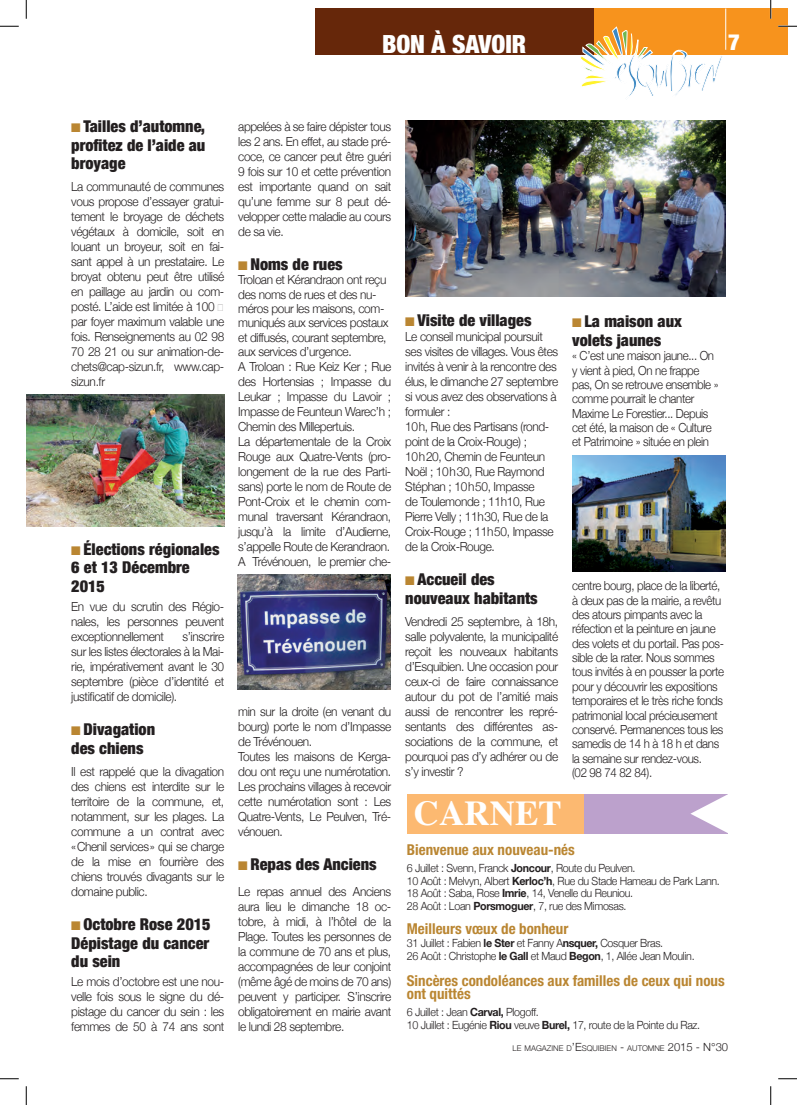
<style>
.page{position:relative;width:797px;height:1105px;background:#fff}
.page>*{position:absolute;margin:0;border:0;box-sizing:border-box;transform-origin:0 0}
.t1{font:700 35px "Times";color:#fff}
.t2{font:900 condensed 25px "Helvetica Neue";color:#fff}
.t3{font:900 condensed 22.5px "Helvetica Neue";color:#fff}
.t4{font:900 condensed 16.25px/18.8px "Helvetica Neue";color:#231f20}
.t5{font:700 condensed 15px/13.1px "Helvetica Neue";color:#ba8632}
.t6{font:300 12.5px/15px "Helvetica Neue";letter-spacing:-.03em;color:#231f20;text-align:justify;scale:.95 1}
.t7{font:300 12.5px/14.4px "Helvetica Neue";letter-spacing:-.03em;color:#231f20;scale:.92 1}
.t8{font:300 11.25px/13px "Helvetica Neue";letter-spacing:-.03em;color:#231f20;scale:.95 1}
.t9{font:300 7.88px "Helvetica Neue";color:#231f20}
.s1{color:#ba8632}
.s2{font-weight:700}
.s3{font-size:11.25px}
</style>
<div class="page">
<div style="left:593px;top:9px;width:195px;height:46px;background:#f7931d"></div>
<div style="left:315px;top:9px;width:278px;height:46px;background:#66270a"></div>
<div style="left:407px;top:794px;width:179px;height:39px;background:#fcb971"></div>
<div style="left:584px;top:794px;width:143px;height:39px;background:#bca1cc"></div>
<svg style="left:690px;top:794px;width:38px;height:39px"></svg>
<svg style="left:580px;top:27px;width:142px;height:69px"></svg>
<hr style="left:725px;top:9px;width:1px;height:41px;background:#fff">
<img style="left:26px;top:394px;width:198px;height:132px">
<img style="left:237px;top:574px;width:153px;height:115px">
<img style="left:405px;top:121px;width:320px;height:175px">
<img style="left:572px;top:456px;width:154px;height:115px">
<svg style="left:0;top:25px;width:19px;height:2px"></svg>
<svg style="left:778px;top:25px;width:19px;height:2px"></svg>
<svg style="left:0;top:1078px;width:19px;height:1px"></svg>
<svg style="left:778px;top:1078px;width:19px;height:1px"></svg>
<svg style="left:25px;top:0;width:2px;height:19px"></svg>
<svg style="left:25px;top:1086px;width:2px;height:19px"></svg>
<svg style="left:770px;top:0;width:1px;height:19px"></svg>
<svg style="left:770px;top:1086px;width:1px;height:19px"></svg>
<h2 class="t2" style="left:382px;top:29px;width:146px">Bon à savoir</h2>
<h3 class="t3" style="left:728px;top:29px;width:13px">7</h3>
<h2 class="t2" style="left:353px;top:27px;width:206px">conseil municipal</h2>
<h3 class="t4" style="left:71px;top:117px;width:135px;text-align:justify"><span class="s1">■</span> Tailles d’automne, profitez de l’aide au broyage</h3>
<p class="t6" style="left:71px;top:179px;width:162px">La communauté de communes vous propose d’essayer gratui&shy;tement le broyage de déchets végétaux à domicile, soit en louant un broyeur, soit en fai&shy;sant appel à un prestataire. Le broyat obtenu peut être utilisé en paillage au jardin ou com&shy;posté. L’aide est limitée à 100 € par foyer maximum valable une fois. Renseignements au 02 98<br>70 28 21 ou sur animation-de&shy;chets@cap-sizun.fr, www.cap&shy;sizun.fr</p>
<h3 class="t4" style="left:71px;top:539px;width:150px"><span class="s1">■</span> élections régionales<br>6 et 13 Décembre<br>2015</h3>
<p class="t6" style="left:71px;top:599px;width:162px">En vue du scrutin des Régio&shy;nales, les personnes peuvent exceptionnellement</p>
<p class="t6" style="left:71px;top:629px;width:162px;text-indent:111px">s’inscrire sur les listes électorales à la Mai&shy;rie, impérativement avant le 30 septembre (pièce d’identité et justificatif de domicile).</p>
<h3 class="t4" style="left:71px;top:720px;width:85px"><span class="s1">■</span> Divagation des chiens</h3>
<p class="t6" style="left:71px;top:764px;width:162px">Il est rappelé que la divagation des chiens est interdite sur le territoire de la commune, et, notamment, sur les plages. La commune a un contrat avec «Chenil services» qui se charge de la mise en fourrière des chiens trouvés divagants sur le domaine public.</p>
<h3 class="t4" style="left:71px;top:915px;width:141px;text-align:justify"><span class="s1">■</span> Octobre Rose 2015<br>Dépistage du cancer du sein</h3>
<p class="t6" style="left:71px;top:974px;width:162px">Le mois d’octobre est une nou&shy;velle fois sous le signe du dé&shy;pistage du cancer du sein : les femmes de 50 à 74 ans sont</p>
<p class="t6" style="left:238px;top:119px;width:162px">appelées à se faire dépister tous les 2 ans. En effet, au stade pré&shy;coce, ce cancer peut être guéri 9 fois sur 10 et cette prévention est importante quand on sait qu’une femme sur 8 peut dé&shy;velopper cette maladie au cours de sa vie.</p>
<h3 class="t4" style="left:238px;top:255px;width:106px"><span class="s1">■</span> Noms de rues</h3>
<p class="t6" style="left:238px;top:272px;width:162px;text-align:left">Troloan et Kérandraon ont reçu des noms de rues et des nu&shy;méros pour les maisons, com&shy;muniqués aux services postaux et diffusés, courant septembre, aux services d’urgence.<br>A Troloan : Rue Keiz Ker ; Rue des Hortensias ; Impasse du<br>Leukar ; Impasse du Lavoir ;<br>Impasse de Feunteun Warec’h ;<br>Chemin des Millepertuis.<br>La départementale de la Croix<br>Rouge aux Quatre-Vents (pro&shy;longement de la rue des Parti&shy;sans) porte le nom de Route de<br>Pont-Croix et le chemin com&shy;munal traversant Kérandraon, jusqu’à la limite d’Audierne, s’appelle Route de Kerandraon.<br>A Trévénouen, le premier che-</p>
<p class="t6" style="left:238px;top:704px;width:162px;text-align:left">min sur la droite (en venant du bourg) porte le nom d’Impasse de Trévénouen.<br>Toutes les maisons de Kerga&shy;dou ont reçu une numérotation.<br>Les prochains villages à recevoir cette numérotation sont : Les<br>Quatre-Vents, Le Peulven, Tré&shy;vénouen.</p>
<h3 class="t4" style="left:238px;top:855px;width:140px"><span class="s1">■</span> Repas des Anciens</h3>
<p class="t6" style="left:238px;top:884px;width:162px">Le repas annuel des Anciens aura lieu le dimanche 18 oc&shy;tobre, à midi, à l’hôtel de la Plage. Toutes les personnes de la commune de 70 ans et plus, accompagnées de leur conjoint (même âgé de moins de 70 ans) peuvent y participer. S’inscrire obligatoirement en mairie avant le lundi 28 septembre.</p>
<h3 class="t4" style="left:405px;top:311px;width:128px"><span class="s1">■</span> Visite de villages</h3>
<p class="t6" style="left:405px;top:329px;width:162px;text-align:left">Le conseil municipal poursuit ses visites de villages. Vous êtes invités à venir à la rencontre des élus, le dimanche 27 septembre si vous avez des observations à formuler :<br>10h, Rue des Partisans (rond&shy;point de la Croix-Rouge) ;<br>10h20, Chemin de Feunteun<br>Noël ; 10h30, Rue Raymond<br>Stéphan ; 10h50, Impasse<br>de Toulemonde ; 11h10, Rue<br>Pierre Velly ; 11h30, Rue de la<br>Croix-Rouge ; 11h50, Impasse de la Croix-Rouge.</p>
<h3 class="t4" style="left:405px;top:570px;width:134px"><span class="s1">■</span> Accueil des nouveaux habitants</h3>
<p class="t6" style="left:405px;top:614px;width:162px">Vendredi 25 septembre, à 18h, salle polyvalente, la municipalité reçoit les nouveaux habitants d’Esquibien. Une occasion pour ceux-ci de faire connaissance autour du pot de l’amitié mais aussi de rencontrer les repré&shy;sentants des différentes as&shy;sociations de la commune, et pourquoi pas d’y adhérer ou de s’y investir ?</p>
<h1 class="t1" style="left:414px;top:780px;width:149px">CARNET</h1>
<h3 class="t4" style="left:572px;top:312px;width:111px"><span class="s1">■</span> La maison aux volets jaunes</h3>
<p class="t7" style="left:572px;top:348px;width:161px">« C’est une maison jaune... On y vient à pied, On ne frappe pas, On se retrouve ensemble » comme pourrait le chanter<br>Maxime Le Forestier... Depuis cet été, la maison de « Culture et Patrimoine » située en plein</p>
<p class="t7" style="left:572px;top:578px;width:167px">centre bourg, place de la liberté, à deux pas de la mairie, a revêtu des atours pimpants avec la réfection et la peinture en jaune des volets et du portail. Pas pos&shy;sible de la rater. Nous sommes tous invités à en pousser la porte pour y découvrir les expositions temporaires et le très riche fonds patrimonial local précieusement conservé. Permanences tous les samedis de 14 h à 18 h et dans la semaine sur rendez-vous.<br>(02 98 74 82 84).</p>
<p class="t5" style="left:407px;top:843px;width:169px">Bienvenue aux nouveau-nés</p>
<p class="t8" style="left:407px;top:861px;width:331px">6 Juillet : Svenn, Franck <span class="s2">Joncour</span>, Route du Peulven.<br>10 Août : Melvyn, Albert <span class="s2">Kerloc’h</span>, Rue du Stade Hameau de Park Lann.<br>18 Août : Saba, Rose <span class="s2">Imrie</span>, 14, Venelle du Reuniou.<br>28 Août : Loan <span class="s2">Porsmoguer</span>, 7, rue des Mimosas.</p>
<p class="t5" style="left:407px;top:922px;width:163px">Meilleurs vœux de bonheur</p>
<p class="t8" style="left:407px;top:936px;width:304px">31 Juillet : Fabien <span class="s2">le Ster</span> et Fanny A<span class="s2">nsquer,</span> Cosquer Bras.<br>26 Août : Christophe <span class="s2">le Gall</span> et Maud <span class="s2">Begon</span>, 1, Allée Jean Moulin.</p>
<p class="t5" style="left:407px;top:974px;width:319px">Sincères condoléances aux familles de ceux qui nous ont quittés</p>
<p class="t8" style="left:407px;top:1005px;width:310px">6 Juillet : Jean <span class="s2">Carval,</span> Plogoff.<br>10 Juillet : Eugénie <span class="s2">Riou</span> veuve <span class="s2">Burel,</span> 17, route de la Pointe du Raz.</p>
<p class="t9" style="left:512px;top:1043px;width:217px">LE MAGAZINE D<span class="s3">’E</span>SQUIBIEN <span class="s3">-</span> AUTOMNE <span class="s3">2015 - N°30</span></p>
</div>
